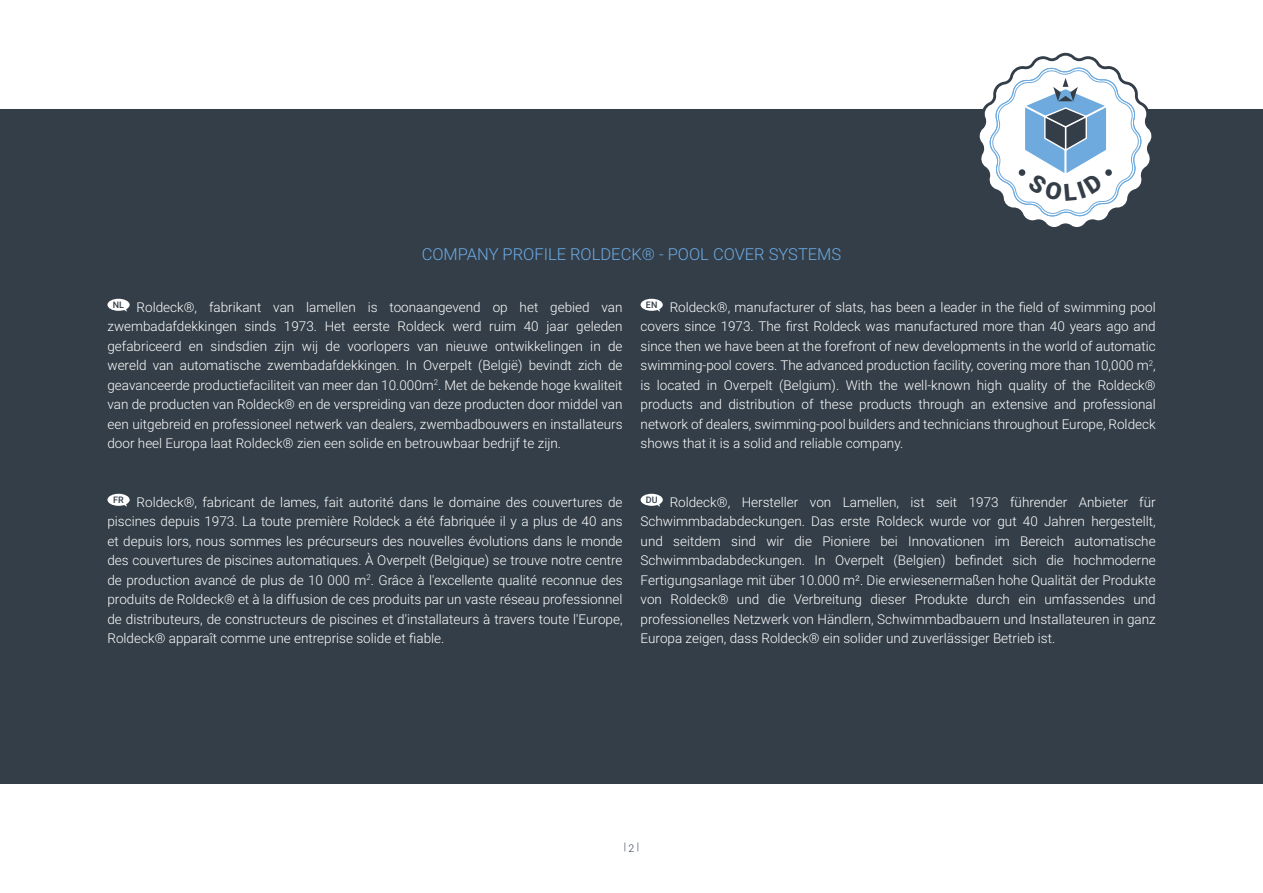
<style>
.page{position:relative;width:1263px;height:893px;background:#fff}
.page>*{position:absolute;margin:0;border:0;box-sizing:border-box;transform-origin:0 0}
.t1{font:300 16.5px "Roboto";color:#6dabe4}
.t2{font:300 13.5px/19.5px "Roboto";color:#fff;text-align:justify}
.t3{font:300 10.5px "Roboto";color:#333e48}
</style>
<div class="page">
<div style="left:0;top:109px;width:1263px;height:675px;background:#333e48"></div>
<svg style="left:107px;top:299px;width:23px;height:13px"></svg>
<svg style="left:107px;top:494px;width:23px;height:13px"></svg>
<svg style="left:641px;top:299px;width:22px;height:13px"></svg>
<svg style="left:641px;top:494px;width:22px;height:13px"></svg>
<svg style="left:979px;top:53px;width:173px;height:174px"></svg>
<p class="t1" style="left:422px;top:243px;width:421px">COMPANY PROFILE ROLDECK® - POOL COVER SYSTEMS</p>
<p class="t2" style="left:107px;top:297px;width:517px;text-indent:5px"><sup>NL</sup> Roldeck®, fabrikant van lamellen is toonaangevend op het gebied van zwembadafdekkingen sinds 1973. Het eerste Roldeck werd ruim 40 jaar geleden gefabriceerd en sindsdien zijn wij de voorlopers van nieuwe ontwikkelingen in de wereld van automatische zwembadafdekkingen. In Overpelt (België) bevindt zich de geavanceerde productiefaciliteit van meer dan 10.000m<sup>2</sup>. Met de bekende hoge kwaliteit van de producten van Roldeck® en de verspreiding van deze producten door middel van een uitgebreid en professioneel netwerk van dealers, zwembadbouwers en installateurs door heel Europa laat Roldeck® zien een solide en betrouwbaar bedrijf te zijn.</p>
<p class="t2" style="left:107px;top:492px;width:517px;text-indent:6px"><sup>FR</sup> Roldeck®, fabricant de lames, fait autorité dans le domaine des couvertures de piscines depuis 1973. La toute première Roldeck a été fabriquée il y a plus de 40 ans et depuis lors, nous sommes les précurseurs des nouvelles évolutions dans le monde des couvertures de piscines automatiques. À Overpelt (Belgique) se trouve notre centre de production avancé de plus de 10 000 m<sup>2</sup>. Grâce à l'excellente qualité reconnue des produits de Roldeck® et à la diffusion de ces produits par un vaste réseau professionnel de distributeurs, de constructeurs de piscines et d'installateurs à travers toute l'Europe, Roldeck® apparaît comme une entreprise solide et fiable.</p>
<p class="t2" style="left:641px;top:297px;width:517px;text-indent:5px"><sup>EN</sup> Roldeck®, manufacturer of slats, has been a leader in the field of swimming pool covers since 1973. The first Roldeck was manufactured more than 40 years ago and since then we have been at the forefront of new developments in the world of automatic swimming-pool covers. The advanced production facility, covering more than 10,000 m<sup>2</sup>, is located in Overpelt (Belgium). With the well-known high quality of the Roldeck® products and distribution of these products through an extensive and professional network of dealers, swimming-pool builders and technicians throughout Europe, Roldeck shows that it is a solid and reliable company.</p>
<p class="t2" style="left:641px;top:492px;width:517px;text-indent:5px"><sup>DU</sup> Roldeck®, Hersteller von Lamellen, ist seit 1973 führender Anbieter für Schwimmbadabdeckungen. Das erste Roldeck wurde vor gut 40 Jahren hergestellt, und seitdem sind wir die Pioniere bei Innovationen im Bereich automatische Schwimmbadabdeckungen. In Overpelt (Belgien) befindet sich die hochmoderne Fertigungsanlage mit über 10.000 m². Die erwiesenermaßen hohe Qualität der Produkte von Roldeck® und die Verbreitung dieser Produkte durch ein umfassendes und professionelles Netzwerk von Händlern, Schwimmbadbauern und Installateuren in ganz Europa zeigen, dass Roldeck® ein solider und zuverlässiger Betrieb ist.</p>
<p class="t3" style="left:624px;top:839px;width:17px">|2|</p>
</div>
